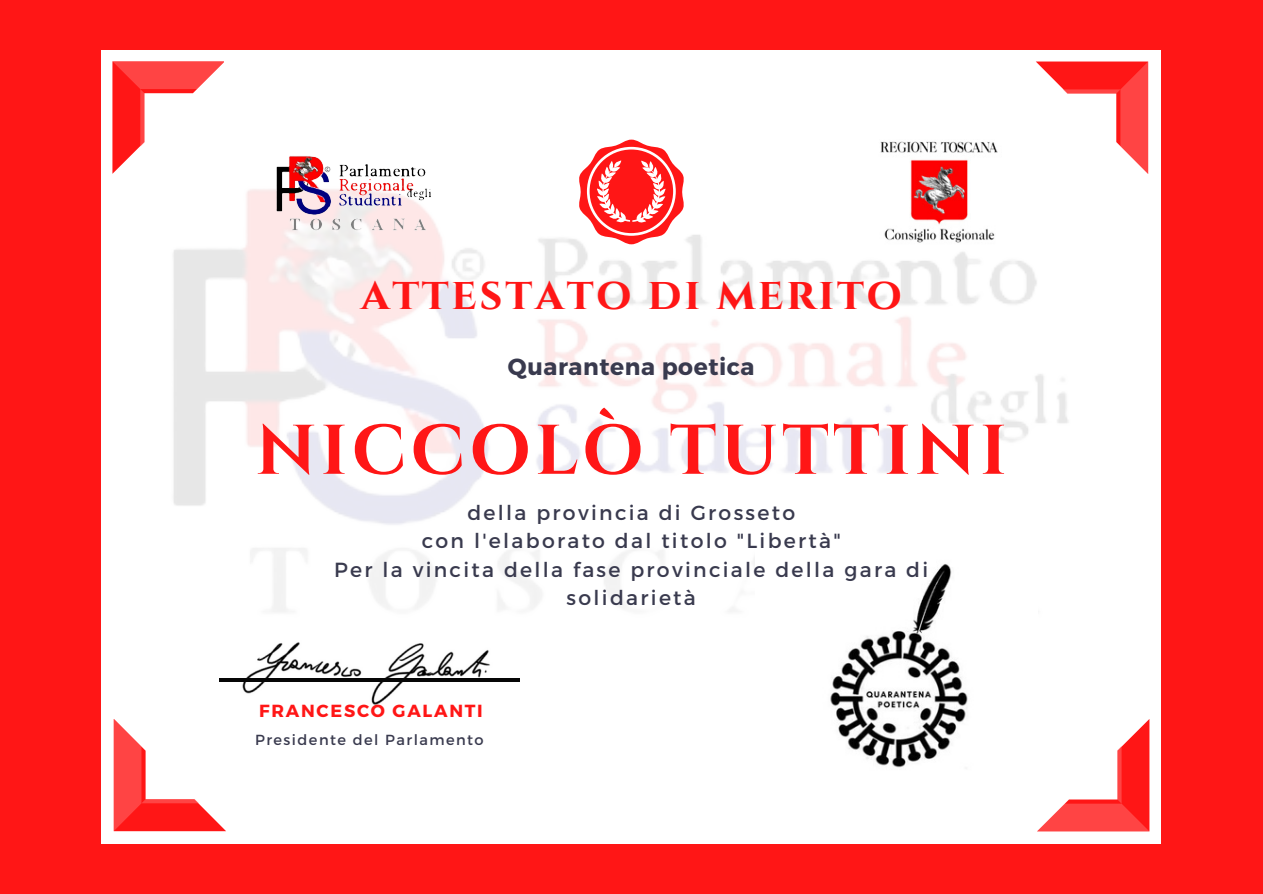
<style>
.page{position:relative;width:1263px;height:894px;background:#fff}
.page>*{position:absolute;margin:0;border:0;box-sizing:border-box;transform-origin:0 0}
.t1{font:700 70.05px "Cinzel";letter-spacing:.06em;color:#ff1616}
.t2{font:700 45px "Cinzel";letter-spacing:.06em;color:#ff1616}
.t3{font:700 23.4px "Montserrat";letter-spacing:.025em;color:#393a4e}
.t4{font:20.4px/28.5px "Montserrat";letter-spacing:.115em;color:#393a4e;text-align:center}
.t5{font:700 17.55px "Montserrat";letter-spacing:.1em;color:#ff1616}
.t6{font:14.55px "Montserrat";letter-spacing:.1em;color:#393a4e}
</style>
<div class="page">
<div style="left:0;top:0;width:1263px;height:893px;background:#ff1616"></div>
<div style="left:101px;top:50px;width:1060px;height:793px;background:#fff"></div>
<img style="left:112px;top:131px;width:1037px;height:551px">
<svg style="left:113px;top:61px;width:111px;height:113px"></svg>
<svg style="left:114px;top:719px;width:111px;height:111px"></svg>
<svg style="left:1036px;top:62px;width:112px;height:111px"></svg>
<svg style="left:1038px;top:719px;width:111px;height:112px"></svg>
<svg style="left:579px;top:139px;width:105px;height:105px"></svg>
<img style="left:756px;top:522px;width:281px;height:246px">
<img style="left:258px;top:147px;width:187px;height:96px">
<img style="left:861px;top:139px;width:156px;height:105px">
<img style="left:224px;top:626px;width:275px;height:79px">
<hr style="left:219px;top:678px;width:301px;height:3px;background:#070707">
<h2 class="t2" style="left:361px;top:265px;width:542px">attestato di merito</h2>
<p class="t3" style="left:508px;top:351px;width:248px">Quarantena poetica</p>
<h1 class="t1" style="left:256px;top:405px;width:753px">NICCOLÒ TUTTINI</h1>
<p class="t4" style="left:334px;top:497px;width:595px">della provincia di Grosseto<br>con l'elaborato dal titolo "Libertà"<br>Per la vincita della fase provinciale della gara di solidarietà</p>
<p class="t5" style="left:259px;top:699px;width:225px">FRANCESCO GALANTI</p>
<p class="t6" style="left:255px;top:729px;width:230px">Presidente del Parlamento</p>
</div>
